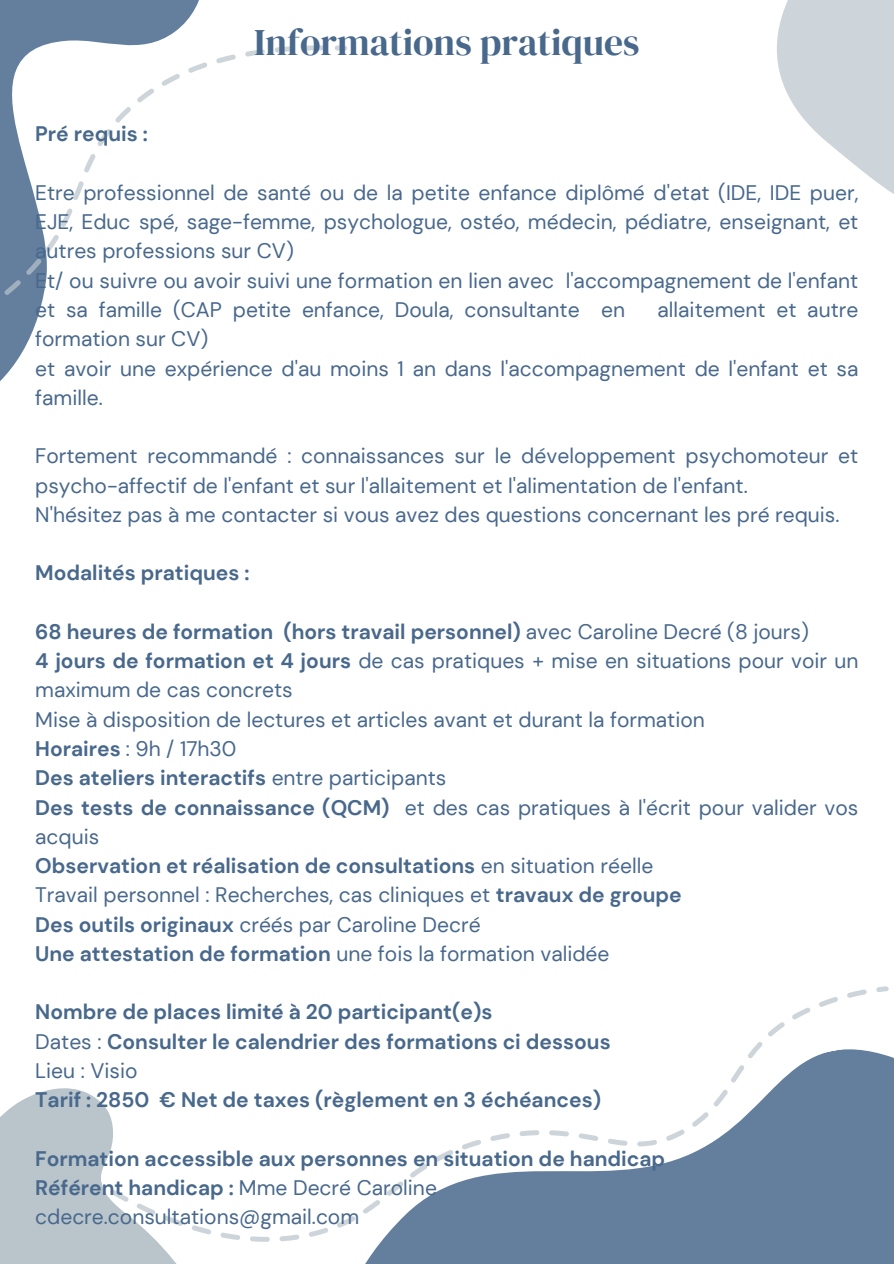
<style>
.page{position:relative;width:894px;height:1264px;background:#fff}
.page>*{position:absolute;margin:0;border:0;box-sizing:border-box;transform-origin:0 0}
.t1{font:37.5px "DM Serif Display";color:#48688c}
.t2{font:21px/29.2px "DM Sans";color:#48688c}
.t3{font:700 21px "DM Sans";color:#48688c}
.s1{font-weight:400}
.s2{font-weight:700}
</style>
<div class="page">
<svg style="left:0;top:0;width:199px;height:45px;fill:#647f9e"></svg>
<div style="left:867px;top:1051px;width:26px;height:212px;background:#647f9e"></div>
<svg style="left:777px;top:0;width:116px;height:194px"></svg>
<svg style="left:0;top:45px;width:324px;height:336px"></svg>
<svg style="left:335px;top:45px;width:12px;height:6px"></svg>
<svg style="left:876px;top:986px;width:13px;height:6px"></svg>
<svg style="left:228px;top:989px;width:639px;height:274px"></svg>
<svg style="left:0;top:1088px;width:228px;height:175px"></svg>
<p class="t1" style="left:254px;top:16px;width:386px">Informations pratiques</p>
<p class="t3" style="left:35px;top:121px;width:114px">Pré requis :</p>
<h1 class="t2" style="left:35px;top:178px;width:824px;text-align:justify">Etre professionnel de santé ou de la petite enfance diplômé d'etat (IDE, IDE puer, EJE, Educ spé, sage-femme, psychologue, ostéo, médecin, pédiatre, enseignant, et autres professions sur CV)</h1>
<h2 class="t2" style="left:35px;top:266px;width:824px">Et/ ou suivre ou avoir suivi une formation en lien avec l'accompagnement de l'enfant et sa famille (CAP petite enfance, Doula, consultante en</h2>
<h2 class="t2" style="left:657px;top:295px;width:202px">allaitement et autre</h2>
<h2 class="t2" style="left:35px;top:324px;width:174px">formation sur CV)</h2>
<p class="t2" style="left:35px;top:354px;width:824px">et avoir une expérience d'au moins 1 an dans l'accompagnement de l'enfant et sa famille.</p>
<p class="t2" style="left:35px;top:441px;width:824px">Fortement recommandé : connaissances sur le développement psychomoteur et psycho-affectif de l'enfant et sur l'allaitement et l'alimentation de l'enfant.</p>
<p class="t2" style="left:35px;top:500px;width:805px">N'hésitez pas à me contacter si vous avez des questions concernant les pré requis.</p>
<p class="t3" style="left:35px;top:559px;width:216px">Modalités pratiques :</p>
<p class="t3" style="left:35px;top:618px;width:775px">68 heures de formation (hors travail personnel) <span class="s1">avec Caroline Decré (8 jours)</span></p>
<h2 class="t2" style="left:35px;top:646px;width:824px"><span class="s2">4 jours de formation et 4 jours</span> de cas pratiques + mise en situations pour voir un maximum de cas concrets</h2>
<p class="t2" style="left:35px;top:705px;width:671px">Mise à disposition de lectures et articles avant et durant la formation</p>
<p class="t2" style="left:35px;top:734px;width:203px"><span class="s2">Horaires</span> : 9h / 17h30</p>
<p class="t3" style="left:35px;top:764px;width:412px">Des ateliers interactifs <span class="s1">entre participants</span></p>
<p class="t2" style="left:35px;top:792px;width:824px"><span class="s2">Des tests de connaissance (QCM)</span> et des cas pratiques à l'écrit pour valider vos</p>
<p class="t2" style="left:35px;top:822px;width:648px">acquis<br><span class="s2">Observation et réalisation de consultations</span> en situation réelle<br>Travail personnel : Recherches, cas cliniques et <span class="s2">travaux de groupe</span></p>
<p class="t2" style="left:35px;top:909px;width:447px"><span class="s2">Des outils originaux</span> créés par Caroline Decré</p>
<p class="t3" style="left:35px;top:940px;width:575px">Une attestation de formation <span class="s1">une fois la formation validée</span></p>
<p class="t3" style="left:35px;top:998px;width:458px">Nombre de places limité à 20 participant(e)s</p>
<p class="t3" style="left:35px;top:1027px;width:577px"><span class="s1">Dates :</span> Consulter le calendrier des formations ci dessous</p>
<p class="t2" style="left:35px;top:1056px;width:104px">Lieu : Visio</p>
<p class="t3" style="left:35px;top:1086px;width:567px">Tarif : 2850 € Net de taxes (règlement en 3 échéances)</p>
<p class="t3" style="left:35px;top:1144px;width:631px">Formation accessible aux personnes en situation de handicap</p>
<p class="t3" style="left:35px;top:1174px;width:403px">Référent handicap : <span class="s1">Mme Decré Caroline</span></p>
<p class="t2" style="left:35px;top:1202px;width:325px">cdecre.consultations@gmail.com</p>
</div>
